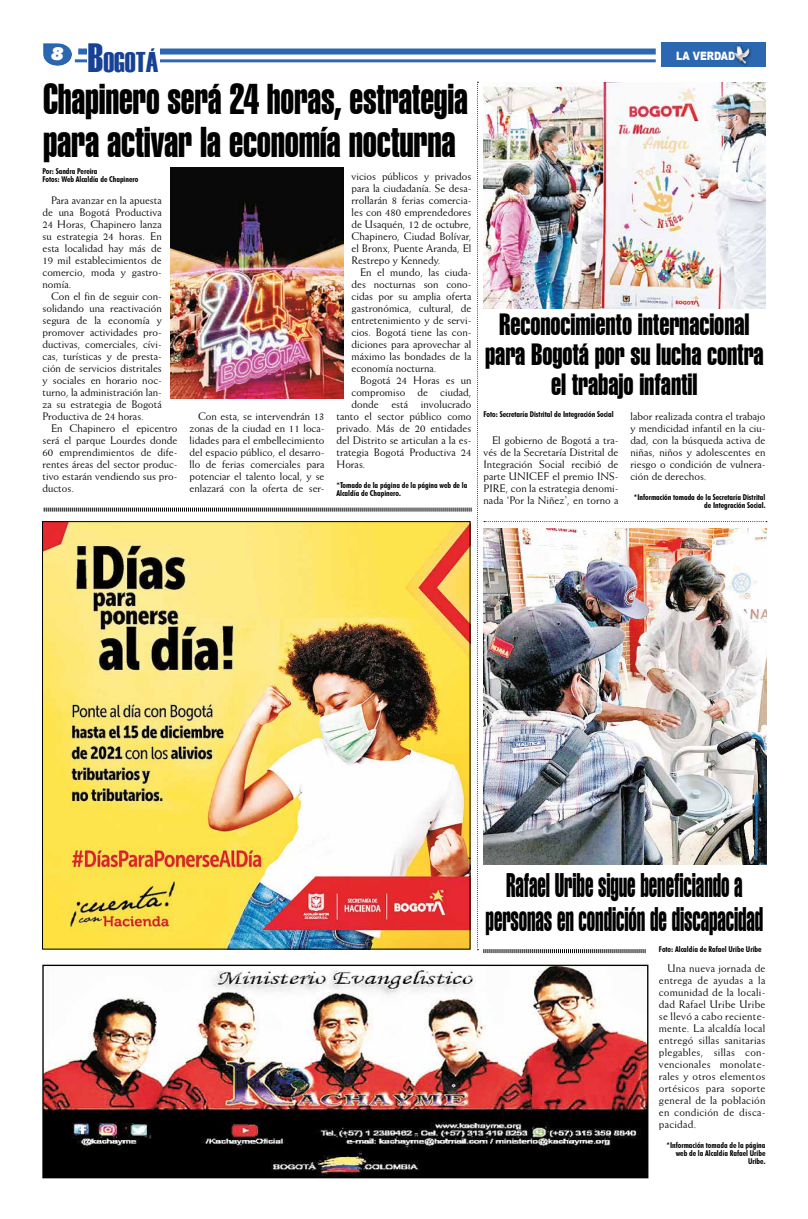
<style>
.page{position:relative;width:808px;height:1219px;background:#fff}
.page>*{position:absolute;margin:0;border:0;box-sizing:border-box;transform-origin:0 0}
.t1{font:42px/43px "Swiss 911 BT Extra Compressed";letter-spacing:-.005em;color:#000}
.t2{font:33.2px/33.2px "Swiss 911 BT Extra Compressed";letter-spacing:-.005em;color:#000;text-align:center;scale:.75 1}
.t3{font:30px/30px "Swiss 911 BT Extra Compressed";letter-spacing:-.005em;color:#000;text-align:center}
.t4{font:28.5px "Haettenschweiler";color:#164194}
.t5{font:italic 900 18.4px "Futura BT";color:#fff}
.t6{font:11.6px "Arial MT Black";color:#fff;scale:.8 1}
.t7{font:11px/12px "Weiss BT";color:#000;text-align:justify}
.t8{font:700 condensed 8px/8px "Futura BT";color:#000}
.s1{font-size:40.8px}
</style>
<div class="page">
<div style="left:43px;top:43px;width:30px;height:24px;background:#000;opacity:.5"></div>
<div style="left:78px;top:49px;width:578px;height:6px;background:#2c68b1"></div>
<hr style="left:75px;top:59px;width:581px;height:3px;background:#2c68b1">
<div style="left:661px;top:43px;width:104px;height:24px;background:#2c68b1"></div>
<div style="left:732px;top:44px;width:20px;height:23px;background:#000;opacity:.75"></div>
<img style="left:732px;top:46px;width:18px;height:18px">
<div style="left:88px;top:42px;width:72px;height:35px;background:#fff"></div>
<img style="left:44px;top:967px;width:602px;height:209px">
<div style="left:42px;top:965px;width:606px;height:213px;border:1px solid #000"></div>
<img style="left:43px;top:82px;width:724px;height:871px">
<h3 class="t4" style="left:88px;top:43px;width:72px"><span class="s1">B</span>ogotá</h3>
<h1 class="t1" style="left:43px;top:78px;width:426px">Chapinero será 24 horas, estrategia para activar la economía nocturna</h1>
<p class="t8" style="left:43px;top:167px;width:97px">Por: Sandra Pereira<br>Fotos: Web Alcaldía de Chapinero</p>
<p class="t7" style="left:43px;top:194px;width:121px;text-indent:9px">Para avanzar en la apuesta de una Bogotá Productiva 24 Horas, Chapinero lanza su estrategia 24 horas. En esta localidad hay más de 19 mil establecimientos de comercio, moda y gastro&shy;nomía.</p>
<p class="t7" style="left:43px;top:290px;width:121px;text-indent:9px">Con el fin de seguir con&shy;solidando una reactivación segura de la economía y promover actividades pro&shy;ductivas, comerciales, cívi&shy;cas, turísticas y de presta&shy;ción de servicios distritales y sociales en horario noc&shy;turno, la administración lan&shy;za su estrategia de Bogotá Productiva de 24 horas.</p>
<p class="t7" style="left:43px;top:422px;width:136px;text-indent:9px">En Chapinero el epicentro será el parque Lourdes donde 60 emprendimientos de dife&shy;rentes áreas del sector produc&shy;tivo estarán vendiendo sus pro&shy;ductos.</p>
<p class="t7" style="left:189px;top:410px;width:136px;text-indent:9px">Con esta, se intervendrán 13 zonas de la ciudad en 11 loca&shy;lidades para el embellecimiento del espacio público, el desarro&shy;llo de ferias comerciales para potenciar el talento local, y se enlazará con la oferta de ser-</p>
<h3 class="t5" style="left:51px;top:43px;width:14px">8</h3>
<p class="t6" style="left:676px;top:49px;width:75px">LA VERDAD</p>
<p class="t7" style="left:351px;top:170px;width:121px">vicios públicos y privados para la ciudadanía. Se desa&shy;rrollarán 8 ferias comercia&shy;les con 480 emprendedores de Usaquén, 12 de octubre, Chapinero, Ciudad Bolívar, el Bronx, Puente Aranda, El Restrepo y Kennedy.</p>
<p class="t7" style="left:351px;top:266px;width:121px;text-indent:9px">En el mundo, las ciuda&shy;des nocturnas son cono&shy;cidas por su amplia oferta gastronómica, cultural, de entretenimiento y de servi&shy;cios. Bogotá tiene las con&shy;diciones para aprovechar al máximo las bondades de la economía nocturna.</p>
<p class="t7" style="left:360px;top:374px;width:113px">Bogotá 24 Horas es un</p>
<p class="t7" style="left:351px;top:386px;width:121px">compromiso de ciudad,</p>
<p class="t7" style="left:351px;top:398px;width:121px">donde está involucrado</p>
<p class="t7" style="left:336px;top:410px;width:136px">tanto el sector público como</p>
<p class="t7" style="left:336px;top:422px;width:136px">privado. Más de 20 entidades</p>
<p class="t7" style="left:336px;top:434px;width:136px">del Distrito se articulan a la es-</p>
<p class="t7" style="left:336px;top:446px;width:136px">trategia Bogotá Productiva 24</p>
<p class="t7" style="left:336px;top:458px;width:31px">Horas.</p>
<p class="t8" style="left:336px;top:481px;width:132px">*Tomado de la página de la página web de la<br>Alcaldía de Chapinero.</p>
<h3 class="t3" style="left:485px;top:310px;width:280px">Reconocimiento internacional para Bogotá por su lucha contra el trabajo infantil</h3>
<p class="t8" style="left:483px;top:410px;width:132px">Foto: Secretaría Distrital de Integración Social</p>
<p class="t7" style="left:483px;top:434px;width:136px;text-indent:9px">El gobierno de Bogotá a tra&shy;vés de la Secretaría Distrital de Integración Social recibió de parte UNICEF el premio INS-PIRE, con la estrategia denomi&shy;nada ‘Por la Niñez’, en torno a</p>
<p class="t7" style="left:630px;top:410px;width:136px">labor realizada contra el trabajo y mendicidad infantil en la ciu&shy;dad, con la búsqueda activa de niñas, niños y adolescentes en riesgo o condición de vulnera&shy;ción de derechos.</p>
<p class="t8" style="left:634px;top:493px;width:133px;text-align:right">*Información tomada de la Secretaría Distrital de Integración Social.</p>
<h2 class="t2" style="left:486px;top:869px;width:372px">Rafael Uribe sigue beneficiando a personas en condición de discapacidad</h2>
<p class="t8" style="left:659px;top:945px;width:104px">Foto: Alcaldía de Rafael Uribe Uribe</p>
<p class="t7" style="left:659px;top:962px;width:108px;text-indent:9px">Una nueva jornada de entrega de ayudas a la comunidad de la locali&shy;dad Rafael Uribe Uribe se llevó a cabo reciente&shy;mente. La alcaldía local entregó sillas sanitarias plegables, sillas con&shy;vencionales monolate&shy;rales y otros elementos ortésicos para soporte general de la población en condición de disca&shy;pacidad.</p>
<p class="t8" style="left:666px;top:1141px;width:100px;text-align:right">*Información tomada de la página web de la Alcaldía Rafael Uribe<br>Uribe.</p>
</div>
